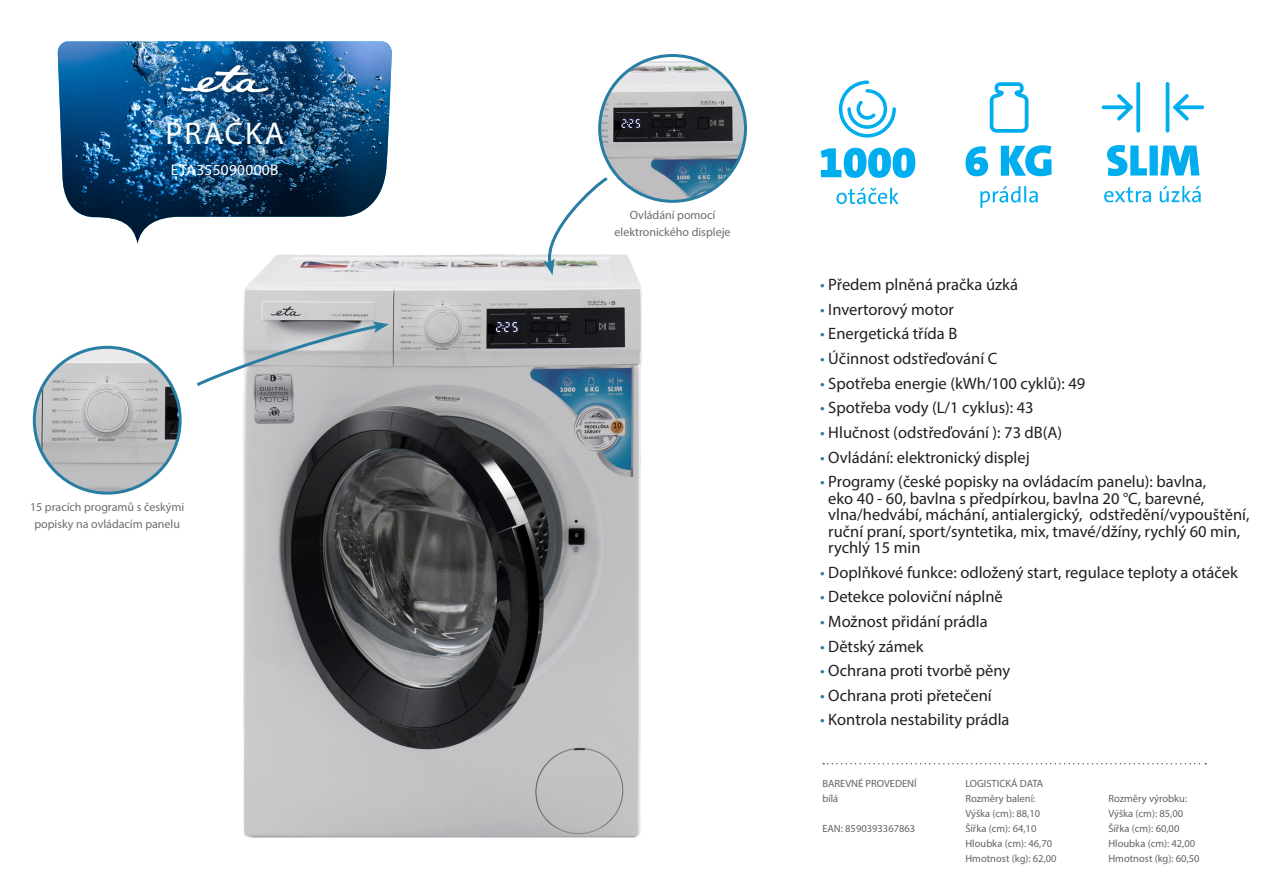
<style>
.page{position:relative;width:1263px;height:893px;background:#fff}
.page>*{position:absolute;margin:0;border:0;box-sizing:border-box;transform-origin:0 0}
.t1{font:31.5px "Myriad Pro";letter-spacing:.07em;color:#fff}
.t2{font:16.5px/16.5px "Myriad Pro";color:#231f20}
.t3{font:15.45px "Myriad Pro";letter-spacing:.02em;color:#fff}
.t4{font:12px/16.5px "Myriad Pro";color:#6c6d70;text-align:center}
.t5{font:10.5px "Myriad Pro";color:#636366}
.s1{color:#287da3}
</style>
<div class="page">
<img style="left:243px;top:254px;width:399px;height:584px">
<img style="left:58px;top:41px;width:334px;height:203px">
<div style="left:179px;top:63px;width:95px;height:35px;background:#231f20;opacity:.3"></div>
<svg style="left:181px;top:65px;width:87px;height:27px"></svg>
<img style="left:600px;top:56px;width:145px;height:145px;border-radius:73px">
<div style="left:598px;top:54px;width:149px;height:149px;border:3px solid #287da3;border-radius:50%"></div>
<svg style="left:823px;top:763px;width:383px;height:1px"></svg>
<img style="left:34px;top:347px;width:146px;height:146px;border-radius:73px">
<div style="left:33px;top:346px;width:149px;height:149px;border:3px solid #287da3;border-radius:50%"></div>
<svg style="left:542px;top:177px;width:69px;height:98px"></svg>
<svg style="left:196px;top:321px;width:193px;height:68px"></svg>
<svg style="left:990px;top:82px;width:38px;height:51px"></svg>
<svg style="left:980px;top:186px;width:58px;height:22px"></svg>
<svg style="left:965px;top:145px;width:86px;height:31px"></svg>
<svg style="left:1136px;top:82px;width:4px;height:51px"></svg>
<hr style="left:1166px;top:82px;width:3px;height:51px;background:#00aeef;border-radius:2px">
<svg style="left:1117px;top:94px;width:15px;height:27px"></svg>
<svg style="left:1102px;top:105px;width:30px;height:4px"></svg>
<svg style="left:1173px;top:94px;width:16px;height:27px"></svg>
<svg style="left:1173px;top:105px;width:31px;height:4px"></svg>
<svg style="left:1104px;top:185px;width:97px;height:17px"></svg>
<svg style="left:1107px;top:145px;width:92px;height:31px"></svg>
<svg style="left:839px;top:81px;width:57px;height:57px"></svg>
<svg style="left:836px;top:187px;width:63px;height:17px"></svg>
<svg style="left:821px;top:148px;width:94px;height:30px"></svg>
<p class="t1" style="left:165px;top:114px;width:120px">PRAČKA</p>
<p class="t3" style="left:171px;top:160px;width:109px">ETA355090000B</p>
<p class="t4" style="left:30px;top:499px;width:156px">15 pracích programů s českými popisky na ovládacím panelu</p>
<p class="t4" style="left:614px;top:207px;width:118px">Ovládání pomocí elektronického displeje</p>
<p class="t2" style="left:820px;top:276px;width:199px"><span class="s1">•</span> Předem plněná pračka úzká</p>
<p class="t2" style="left:820px;top:301px;width:135px"><span class="s1">•</span> Invertorový motor</p>
<p class="t2" style="left:820px;top:325px;width:139px"><span class="s1">•</span> Energetická třída B</p>
<p class="t2" style="left:820px;top:350px;width:179px"><span class="s1">•</span> Účinnost odstřeďování C</p>
<p class="t2" style="left:820px;top:375px;width:267px"><span class="s1">•</span> Spotřeba energie (kWh/100 cyklů): 49</p>
<p class="t2" style="left:820px;top:399px;width:215px"><span class="s1">•</span> Spotřeba vody (L/1 cyklus): 43</p>
<p class="t2" style="left:820px;top:424px;width:243px"><span class="s1">•</span> Hlučnost (odstřeďování ): 73 dB(A)</p>
<p class="t2" style="left:820px;top:448px;width:211px"><span class="s1">•</span> Ovládání: elektronický displej</p>
<p class="t2" style="left:828px;top:473px;width:423px;text-indent:-8px"><span class="s1">•</span> Programy (české popisky na ovládacím panelu): bavlna,<br>eko 40 - 60, bavlna s předpírkou, bavlna 20 °C, barevné, vlna/hedvábí, máchání, antialergický, odstředění/vypouštění, ruční praní, sport/syntetika, mix, tmavé/džíny, rychlý 60 min, rychlý 15 min</p>
<p class="t2" style="left:820px;top:564px;width:419px"><span class="s1">•</span> Doplňkové funkce: odložený start, regulace teploty a otáček</p>
<p class="t2" style="left:820px;top:588px;width:184px"><span class="s1">•</span> Detekce poloviční náplně</p>
<p class="t2" style="left:820px;top:613px;width:169px"><span class="s1">•</span> Možnost přidání prádla</p>
<p class="t2" style="left:820px;top:637px;width:105px"><span class="s1">•</span> Dětský zámek</p>
<p class="t2" style="left:820px;top:662px;width:191px"><span class="s1">•</span> Ochrana proti tvorbě pěny</p>
<p class="t2" style="left:820px;top:687px;width:173px"><span class="s1">•</span> Ochrana proti přetečení</p>
<p class="t2" style="left:820px;top:711px;width:191px"><span class="s1">•</span> Kontrola nestability prádla</p>
<p class="t5" style="left:822px;top:777px;width:96px">BAREVNÉ PROVEDENÍ</p>
<p class="t5" style="left:822px;top:792px;width:17px">bílá</p>
<p class="t5" style="left:822px;top:822px;width:94px">EAN: 8590393367863</p>
<p class="t5" style="left:965px;top:777px;width:79px">LOGISTICKÁ DATA</p>
<p class="t5" style="left:965px;top:792px;width:71px">Rozměry balení:</p>
<p class="t5" style="left:965px;top:807px;width:76px">Výška (cm): 88,10</p>
<p class="t5" style="left:965px;top:822px;width:73px">Šířka (cm): 64,10</p>
<p class="t5" style="left:965px;top:837px;width:88px">Hloubka (cm): 46,70</p>
<p class="t5" style="left:965px;top:852px;width:93px">Hmotnost (kg): 62,00</p>
<p class="t5" style="left:1108px;top:792px;width:80px">Rozměry výrobku:</p>
<p class="t5" style="left:1108px;top:807px;width:76px">Výška (cm): 85,00</p>
<p class="t5" style="left:1108px;top:822px;width:73px">Šířka (cm): 60,00</p>
<p class="t5" style="left:1108px;top:837px;width:88px">Hloubka (cm): 42,00</p>
<p class="t5" style="left:1108px;top:852px;width:93px">Hmotnost (kg): 60,50</p>
</div>
